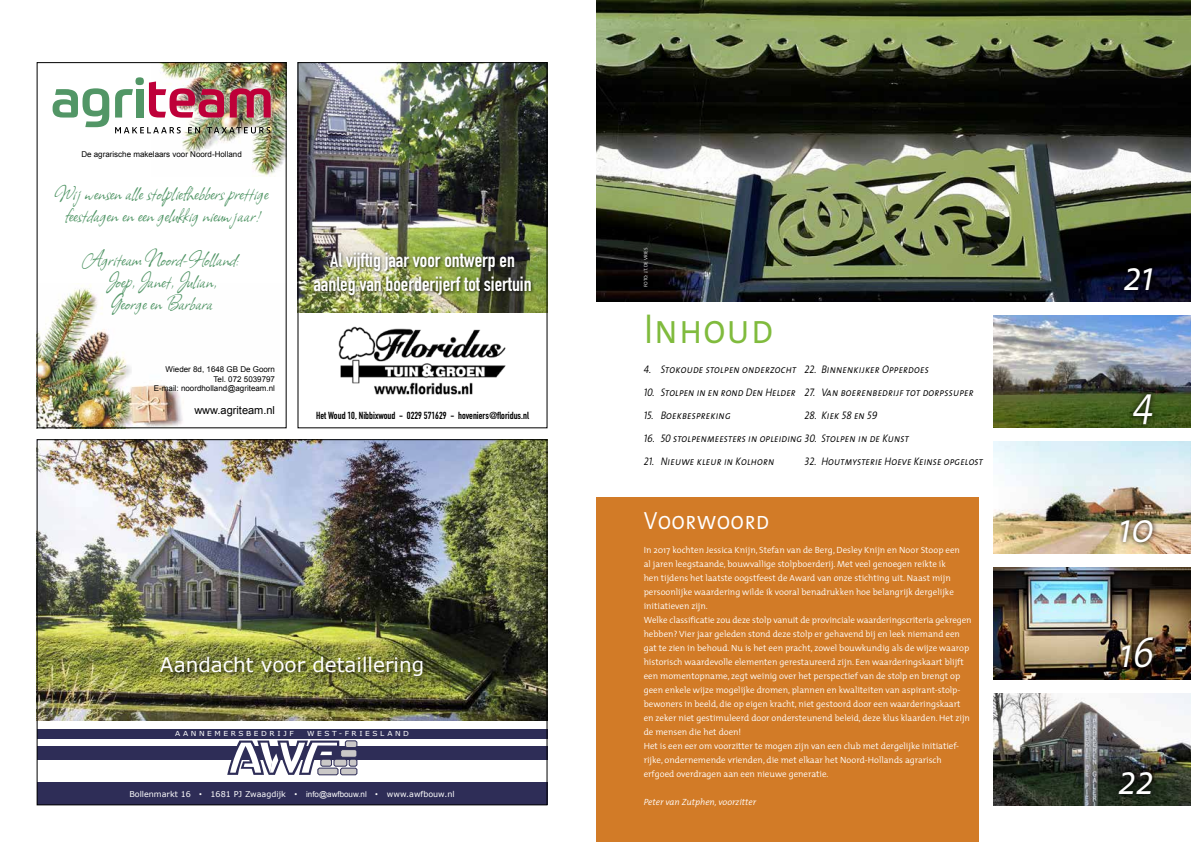
<style>
.page{position:relative;width:1191px;height:842px;background:#fff}
.page>*{position:absolute;margin:0;border:0;box-sizing:border-box;transform-origin:0 0}
.t1{font:italic 300 42px "The Mix";color:#fff;scale:.9 1}
.t2{font:42px "The Mix Semi Light Caps";letter-spacing:.01em;color:#80bb3d;scale:.9 1}
.t3{font:25.3px/22px "Allison ROB";color:#529667;text-align:center;scale:.87 1}
.t4{font:25px "The Mix Semi Light Caps";letter-spacing:.01em;color:#fff;scale:.9 1}
.t5{font:20.3px/24.4px "DIN Engschrift";color:#fff;text-align:center}
.t6{font:20px "Verdana";color:#fff}
.t7{font:11px "The Mix Semi Light Italic Caps";letter-spacing:.01em;color:#000;scale:.9 1}
.t8{font:11px "Arial";color:#000}
.t9{font:10.1px "DIN Engschrift";color:#000}
.t10{font:300 9px/14px "The Mix";color:#fff}
.t11{font:italic 300 9px "The Mix";color:#fff}
.t12{font:8px/9.6px "Arial";color:#000;text-align:right}
.t13{font:8px "Verdana";color:#fff}
.t14{font:7px "Verdana";letter-spacing:.34em;color:#fff;scale:1.08 1}
.t15{font:5px "The Mix Semi Light Caps";color:#fff}
.s1{font-family:"Arial"}
</style>
<div class="page">
<img style="left:993px;top:567px;width:198px;height:112px">
<img style="left:596px;top:0;width:595px;height:301px">
<img style="left:993px;top:315px;width:198px;height:112px">
<img style="left:993px;top:693px;width:198px;height:112px">
<svg style="left:1119px;top:262px;width:38px;height:33px"></svg>
<svg style="left:1113px;top:766px;width:44px;height:33px"></svg>
<svg style="left:1117px;top:632px;width:41px;height:41px;background:#433522"></svg>
<img style="left:993px;top:441px;width:198px;height:112px">
<svg style="left:1116px;top:514px;width:41px;height:34px"></svg>
<svg style="left:1128px;top:389px;width:29px;height:39px"></svg>
<div style="left:595px;top:497px;width:384px;height:345px;background:#d27b27"></div>
<img style="left:39px;top:441px;width:506px;height:280px">
<div style="left:37px;top:782px;width:510px;height:23px;background:#2e2d57"></div>
<div style="left:158px;top:655px;width:271px;height:28px;background:#000;opacity:.75"></div>
<div style="left:37px;top:746px;width:510px;height:13px;background:#2e2d57"></div>
<div style="left:37px;top:729px;width:510px;height:9px;background:#2e2d57"></div>
<svg style="left:227px;top:740px;width:130px;height:35px"></svg>
<img style="left:338px;top:326px;width:168px;height:69px">
<img style="left:300px;top:64px;width:245px;height:249px">
<div style="left:312px;top:250px;width:222px;height:49px;background:#000;opacity:.75"></div>
<div style="left:298px;top:62px;width:249px;height:366px;border:1px solid #000"></div>
<img style="left:160px;top:64px;width:124px;height:112px">
<img style="left:39px;top:285px;width:144px;height:141px">
<div style="left:46px;top:71px;width:231px;height:69px;background:#fff;opacity:.75"></div>
<svg style="left:53px;top:88px;width:56px;height:39px"></svg>
<img style="left:115px;top:77px;width:109px;height:41px">
<svg style="left:230px;top:88px;width:41px;height:30px"></svg>
<svg style="left:115px;top:127px;width:66px;height:6px"></svg>
<svg style="left:188px;top:127px;width:12px;height:6px"></svg>
<svg style="left:207px;top:127px;width:63px;height:6px"></svg>
<p class="t12" style="left:81px;top:149px;width:162px">De agrarische makelaars voor Noord-Holland</p>
<h2 class="t3" style="left:55px;top:182px;width:247px">Wij wensen alle stolpliefhebbers prettige feestdagen en een gelukkig nieuwjaar!</h2>
<h2 class="t3" style="left:84px;top:248px;width:180px">Agriteam Noord-Holland:<br>Joep, Janet, Julian,<br>George en Barbara</h2>
<p class="t12" style="left:154px;top:365px;width:123px">Wieder 8d, 1648 GB De Goorn<br>Tel. 072 5039797<br>E-mail: noordholland@agriteam.nl</p>
<p class="t8" style="left:194px;top:403px;width:82px">www.agriteam.nl</p>
<h3 class="t5" style="left:313px;top:247px;width:220px">Al vijftig jaar voor ontwerp en aanleg van boerderijerf tot siertuin</h3>
<p class="t9" style="left:316px;top:410px;width:214px">Het Woud 10, Nibbixwoud - 0229 571629 - hoveniers@floridus.nl</p>
<h3 class="t6" style="left:160px;top:651px;width:266px">Aandacht voor detaillering</h3>
<p class="t14" style="left:175px;top:729px;width:111px">AANNEMERSBEDRIJF</p>
<p class="t14" style="left:307px;top:729px;width:96px">WEST-FRIESLAND</p>
<p class="t13" style="left:129px;top:788px;width:327px">Bollenmarkt 16 <span class="s1">•</span> 1681 PJ Zwaagdijk <span class="s1">• info@awfbouw.nl •</span> www.awfbouw.nl</p>
<p class="t15" style="left:641px;top:287px;width:41px;rotate:-90deg">FOTO: J.T. DE VRIES</p>
<h1 class="t2" style="left:643px;top:294px;width:145px">Inhoud</h1>
<p class="t7" style="left:643px;top:360px;width:171px">4. Stokoude stolpen onderzocht</p>
<p class="t7" style="left:643px;top:383px;width:170px">10. Stolpen in en rond Den Helder</p>
<p class="t7" style="left:643px;top:406px;width:98px">15. Boekbespreking</p>
<p class="t7" style="left:643px;top:429px;width:296px">16. 50 stolpenmeesters in opleiding 30. Stolpen in de Kunst</p>
<p class="t7" style="left:643px;top:452px;width:147px">21. Nieuwe kleur in Kolhorn</p>
<p class="t7" style="left:804px;top:360px;width:140px">22. Binnenkijker Opperdoes</p>
<p class="t7" style="left:804px;top:383px;width:189px">27. Van boerenbedrijf tot dorpssuper</p>
<p class="t7" style="left:804px;top:406px;width:83px">28. Kiek 58 en 59</p>
<p class="t7" style="left:804px;top:452px;width:200px">32. Houtmysterie Hoeve Keinse opgelost</p>
<h3 class="t4" style="left:643px;top:500px;width:141px">Voorwoord</h3>
<p class="t10" style="left:643px;top:543px;width:329px">In 2017 kochten Jessica Knijn, Stefan van de Berg, Desley Knijn en Noor Stoop een<br>al jaren leegstaande, bouwvallige stolpboerderij. Met veel genoegen reikte ik<br>hen tijdens het laatste oogstfeest de Award van onze stichting uit. Naast mijn persoonlijke waardering wilde ik vooral benadrukken hoe belangrijk dergelijke initiatieven zijn.<br>Welke classificatie zou deze stolp vanuit de provinciale waarderingscriteria gekregen hebben? Vier jaar geleden stond deze stolp er gehavend bij en leek niemand een gat te zien in behoud. Nu is het een pracht, zowel bouwkundig als de wijze waarop historisch waardevolle elementen gerestaureerd zijn. Een waarderingskaart blijft een momentopname, zegt weinig over het perspectief van de stolp en brengt op geen enkele wijze mogelijke dromen, plannen en kwaliteiten van aspirant-stolp&shy;bewoners in beeld, die op eigen kracht, niet gestoord door een waarderingskaart en zeker niet gestimuleerd door ondersteunend beleid, deze klus klaarden. Het zijn de mensen die het doen!<br>Het is een eer om voorzitter te mogen zijn van een club met dergelijke initiatief&shy;rijke, ondernemende vrienden, die met elkaar het Noord-Hollands agrarisch erfgoed overdragen aan een nieuwe generatie.</p>
<p class="t11" style="left:643px;top:795px;width:114px">Peter van Zutphen, voorzitter</p>
<h1 class="t1" style="left:1123px;top:241px;width:35px">21</h1>
<h1 class="t1" style="left:1134px;top:367px;width:24px">4</h1>
<h1 class="t1" style="left:1118px;top:493px;width:41px">10</h1>
<h1 class="t1" style="left:1120px;top:618px;width:39px">16</h1>
<h1 class="t1" style="left:1118px;top:745px;width:41px">22</h1>
</div>
